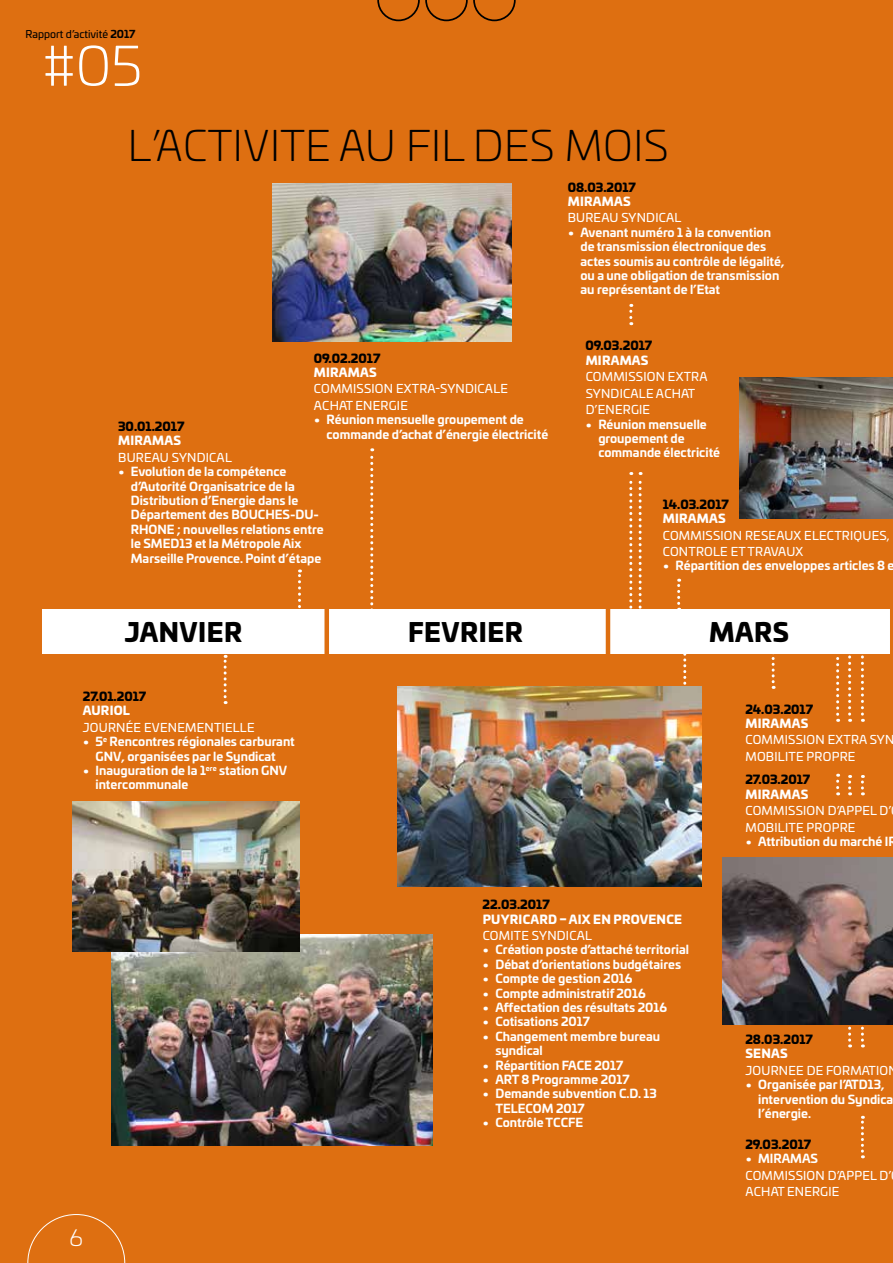
<style>
.page{position:relative;width:893px;height:1263px;background:#de6f11}
.page>*{position:absolute;margin:0;border:0;box-sizing:border-box;transform-origin:0 0}
.t1{font:300 54px "Univia Pro";color:#fff}
.t2{font:300 42px "Univia Pro";letter-spacing:.01em;color:#000}
.t3{font:900 25.5px "Univia Pro";letter-spacing:.02em;color:#000}
.t4{font:300 22.5px "Univia Pro";color:#fff}
.t5{font:700 12px/14.4px "Univia Pro";color:#fff}
.t6{font:12px/16.5px "Univia Pro";letter-spacing:.02em;color:#fff}
.t7{font:900 12px "Univia Pro";color:#000}
.t8{font:900 12px "Univia Pro";letter-spacing:.02em;color:#fff}
.t9{font:10.5px "Univia Pro";color:#000}
.s1{font-weight:700}
</style>
<div class="page">
<svg style="left:224px;top:655px;width:3px;height:49px"></svg>
<svg style="left:298px;top:569px;width:3px;height:39px"></svg>
<img style="left:112px;top:934px;width:320px;height:212px">
<svg style="left:377px;top:0;width:139px;height:21px"></svg>
<svg style="left:27px;top:1214px;width:98px;height:49px"></svg>
<svg style="left:370px;top:448px;width:3px;height:161px"></svg>
<svg style="left:629px;top:472px;width:3px;height:137px"></svg>
<svg style="left:639px;top:472px;width:3px;height:137px"></svg>
<svg style="left:677px;top:579px;width:3px;height:30px"></svg>
<svg style="left:629px;top:304px;width:3px;height:21px"></svg>
<svg style="left:683px;top:654px;width:3px;height:31px"></svg>
<svg style="left:772px;top:654px;width:3px;height:35px"></svg>
<svg style="left:836px;top:657px;width:3px;height:65px"></svg>
<svg style="left:848px;top:655px;width:3px;height:67px"></svg>
<svg style="left:861px;top:655px;width:3px;height:67px"></svg>
<svg style="left:836px;top:774px;width:3px;height:21px"></svg>
<svg style="left:848px;top:775px;width:3px;height:20px"></svg>
<svg style="left:861px;top:775px;width:3px;height:20px"></svg>
<svg style="left:848px;top:1024px;width:3px;height:23px"></svg>
<svg style="left:861px;top:1024px;width:3px;height:23px"></svg>
<svg style="left:861px;top:1116px;width:3px;height:42px"></svg>
<img style="left:72px;top:802px;width:227px;height:149px">
<img style="left:723px;top:858px;width:170px;height:166px">
<img style="left:397px;top:686px;width:304px;height:201px">
<img style="left:740px;top:378px;width:153px;height:141px">
<img style="left:272px;top:183px;width:240px;height:158px">
<div style="left:43px;top:609px;width:850px;height:45px;background:#fff"></div>
<div style="left:324px;top:594px;width:5px;height:71px;background:#de6f11"></div>
<hr style="left:606px;top:592px;width:4px;height:71px;background:#de6f11">
<hr style="left:890px;top:594px;width:3px;height:71px;background:#de6f11">
<p class="t9" style="left:26px;top:26px;width:112px">Rapport d’activité <span class="s1">2017</span></p>
<h1 class="t1" style="left:43px;top:28px;width:101px">#05</h1>
<h2 class="t2" style="left:128px;top:116px;width:542px">L ’ACTIVITE AU FIL DES MOIS</h2>
<p class="t7" style="left:314px;top:348px;width:68px">09.02.2017</p>
<p class="t8" style="left:314px;top:362px;width:64px">MIRAMAS</p>
<p class="t6" style="left:314px;top:380px;width:196px">COMMISSION EXTRA-SYNDICALE<br>ACHAT ENERGIE</p>
<p class="t5" style="left:326px;top:412px;width:223px;text-indent:-13px">• Réunion mensuelle groupement de commande d’achat d’énergie électricité</p>
<p class="t7" style="left:118px;top:416px;width:68px">30.01.2017</p>
<p class="t8" style="left:118px;top:431px;width:64px">MIRAMAS</p>
<p class="t6" style="left:118px;top:448px;width:115px">BUREAU SYNDICAL</p>
<p class="t5" style="left:131px;top:464px;width:194px;text-indent:-13px">• Evolution de la compétence d’Autorité Organisatrice de la<br>Distribution d’Energie dans le<br>Département des BOUCHES-DU-<br>RHONE ; nouvelles relations entre le SMED13 et la Métropole Aix<br>Marseille Provence. Point d’étape</p>
<p class="t7" style="left:568px;top:177px;width:70px">08.03.2017</p>
<p class="t8" style="left:568px;top:191px;width:64px">MIRAMAS</p>
<p class="t6" style="left:568px;top:209px;width:115px">BUREAU SYNDICAL</p>
<p class="t5" style="left:580px;top:224px;width:206px;text-indent:-13px">• Avenant numéro 1 à la convention de transmission électronique des actes soumis au contrôle de légalité, ou a une obligation de transmission au représentant de l’Etat</p>
<p class="t7" style="left:586px;top:336px;width:68px">09.03.2017</p>
<p class="t8" style="left:586px;top:350px;width:64px">MIRAMAS</p>
<p class="t6" style="left:586px;top:368px;width:123px">COMMISSION EXTRA<br>SYNDICALE ACHAT<br>D’ENERGIE</p>
<p class="t5" style="left:598px;top:416px;width:123px;text-indent:-13px">• Réunion mensuelle groupement de commande électricité</p>
<p class="t7" style="left:663px;top:494px;width:68px">14.03.2017</p>
<p class="t8" style="left:663px;top:509px;width:64px">MIRAMAS</p>
<p class="t6" style="left:663px;top:526px;width:228px">COMMISSION RESEAUX ELECTRIQUES,<br>CONTROLE ET TRAVAUX</p>
<p class="t5" style="left:663px;top:558px;width:233px">• Répartition des enveloppes articles 8 e</p>
<h3 class="t3" style="left:125px;top:611px;width:119px">JANVIER</h3>
<h3 class="t3" style="left:408px;top:611px;width:116px">FEVRIER</h3>
<h3 class="t3" style="left:709px;top:611px;width:81px">MARS</h3>
<p class="t7" style="left:83px;top:686px;width:65px">27.01.2017</p>
<p class="t8" style="left:83px;top:701px;width:49px">AURIOL</p>
<p class="t6" style="left:83px;top:718px;width:173px">JOURNÉE EVENEMENTIELLE</p>
<p class="t5" style="left:83px;top:733px;width:214px;text-align:center">• 5<sup>e</sup> Rencontres régionales carburant<br>GNV, organisées par le Syndicat</p>
<p class="t5" style="left:95px;top:762px;width:193px;text-indent:-13px">• Inauguration de la 1<sup>ere</sup> station GNV intercommunale</p>
<h3 class="t4" style="left:70px;top:1222px;width:15px">6</h3>
<p class="t7" style="left:483px;top:895px;width:69px">22.03.2017</p>
<p class="t8" style="left:483px;top:909px;width:201px">PUYRICARD – AIX EN PROVENCE</p>
<p class="t6" style="left:483px;top:927px;width:111px">COMITE SYNDICAL</p>
<p class="t5" style="left:483px;top:942px;width:208px">• Création poste d’attaché territorial</p>
<p class="t5" style="left:483px;top:956px;width:200px">• Débat d’orientations budgétaires</p>
<p class="t5" style="left:483px;top:970px;width:151px">• Compte de gestion 2016</p>
<p class="t5" style="left:483px;top:985px;width:164px">• Compte administratif 2016</p>
<p class="t5" style="left:483px;top:999px;width:186px">• Affectation des résultats 2016</p>
<p class="t5" style="left:483px;top:1014px;width:109px">• Cotisations 2017</p>
<p class="t5" style="left:495px;top:1028px;width:166px;text-indent:-13px">• Changement membre bureau syndical</p>
<p class="t5" style="left:483px;top:1057px;width:142px">• Répartition FACE 2017</p>
<p class="t5" style="left:483px;top:1071px;width:148px">• ART 8 Programme 2017</p>
<p class="t5" style="left:495px;top:1086px;width:163px;text-indent:-13px">• Demande subvention C.D. 13<br>TELECOM 2017</p>
<p class="t5" style="left:483px;top:1114px;width:102px">• Contrôle TCCFE</p>
<p class="t7" style="left:745px;top:699px;width:69px">24.03.2017</p>
<p class="t8" style="left:745px;top:713px;width:64px">MIRAMAS</p>
<p class="t6" style="left:745px;top:731px;width:150px">COMMISSION EXTRA SYN<br>MOBILITE PROPRE</p>
<p class="t7" style="left:745px;top:770px;width:67px">27.03.2017</p>
<p class="t8" style="left:745px;top:784px;width:64px">MIRAMAS</p>
<p class="t6" style="left:745px;top:802px;width:147px">COMMISSION D’APPEL D’<br>MOBILITE PROPRE</p>
<p class="t5" style="left:745px;top:833px;width:153px">• Attribution du marché IR</p>
<p class="t7" style="left:745px;top:1029px;width:69px">28.03.2017</p>
<p class="t8" style="left:745px;top:1044px;width:44px">SENAS</p>
<p class="t6" style="left:745px;top:1061px;width:144px">JOURNEE DE FORMATIO</p>
<p class="t5" style="left:758px;top:1077px;width:137px;text-indent:-13px">• Organisée par l’ATD13, intervention du Syndica l’énergie.</p>
<p class="t7" style="left:745px;top:1134px;width:67px">29.03.2017</p>
<p class="t5" style="left:745px;top:1151px;width:74px">• MIRAMAS</p>
<p class="t6" style="left:745px;top:1166px;width:147px">COMMISSION D’APPEL D’<br>ACHAT ENERGIE</p>
</div>
